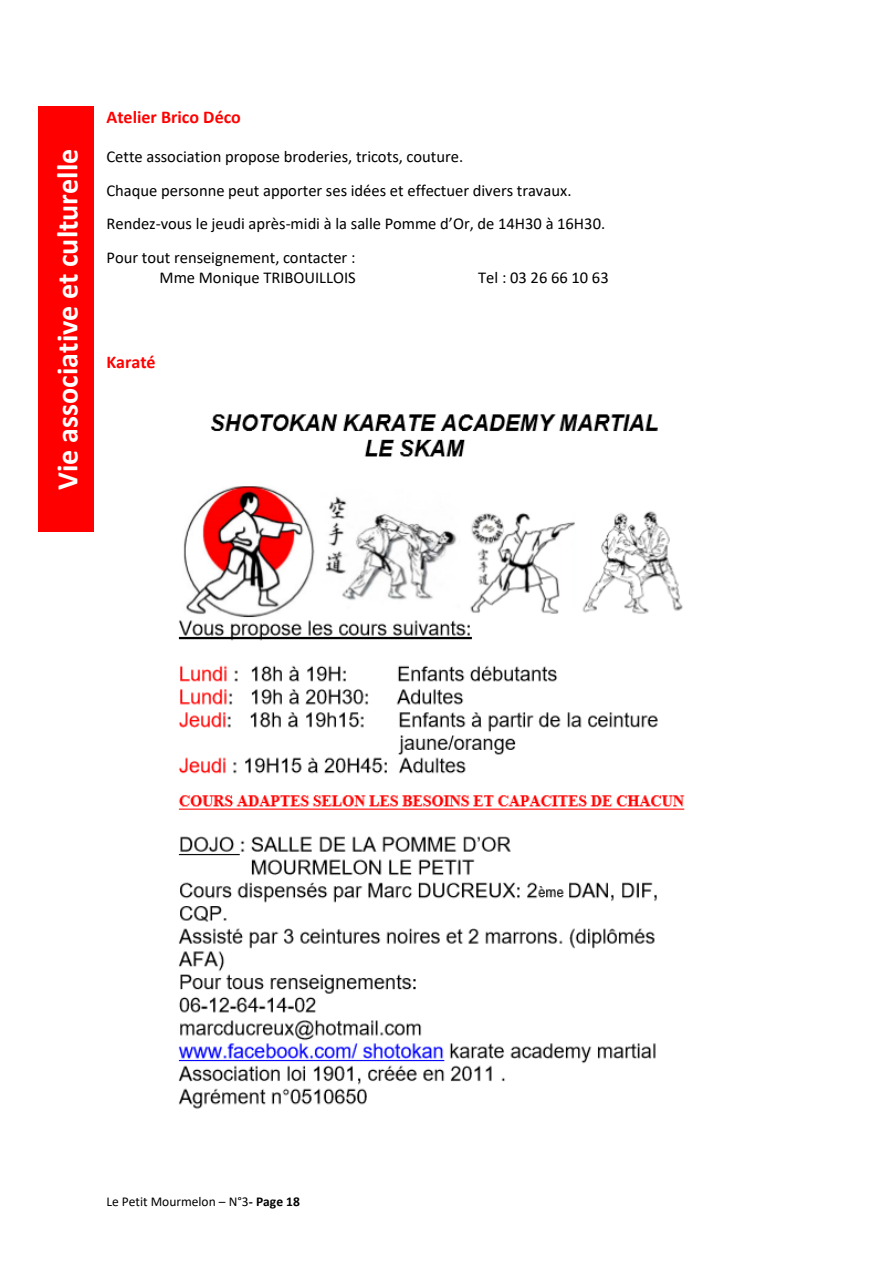
<style>
.page{position:relative;width:893px;height:1263px;background:#fff}
.page>*{position:absolute;margin:0;border:0;box-sizing:border-box;transform-origin:0 0}
.t1{font:700 30px "Calibri";color:#fff}
.t2{font:700 18px "Calibri";color:#f00}
.t3{font:16.5px/33.8px "Calibri";color:#000}
.t4{font:13.5px "Calibri";color:#000}
.s1{font-weight:700}
</style>
<div class="page">
<div style="left:38px;top:107px;width:56px;height:425px;background:#f00"></div>
<img style="left:178px;top:414px;width:507px;height:695px">
<p class="t1" style="left:46px;top:490px;width:342px;rotate:-90deg">Vie associative et culturelle</p>
<p class="t2" style="left:106px;top:105px;width:136px">Atelier Brico Déco</p>
<p class="t3" style="left:106px;top:139px;width:500px">Cette association propose broderies, tricots, couture.<br>Chaque personne peut apporter ses idées et effectuer divers travaux.<br>Rendez-vous le jeudi après-midi à la salle Pomme d’Or, de 14H30 à 16H30.<br>Pour tout renseignement, contacter :</p>
<p class="t3" style="left:160px;top:260px;width:198px">Mme Monique TRIBOUILLOIS</p>
<p class="t3" style="left:478px;top:260px;width:132px">Tel : 03 26 66 10 63</p>
<p class="t2" style="left:106px;top:349px;width:51px">Karaté</p>
<p class="t4" style="left:106px;top:1192px;width:195px">Le Petit Mourmelon – N°3<span class="s1">- Page 18</span></p>
</div>
